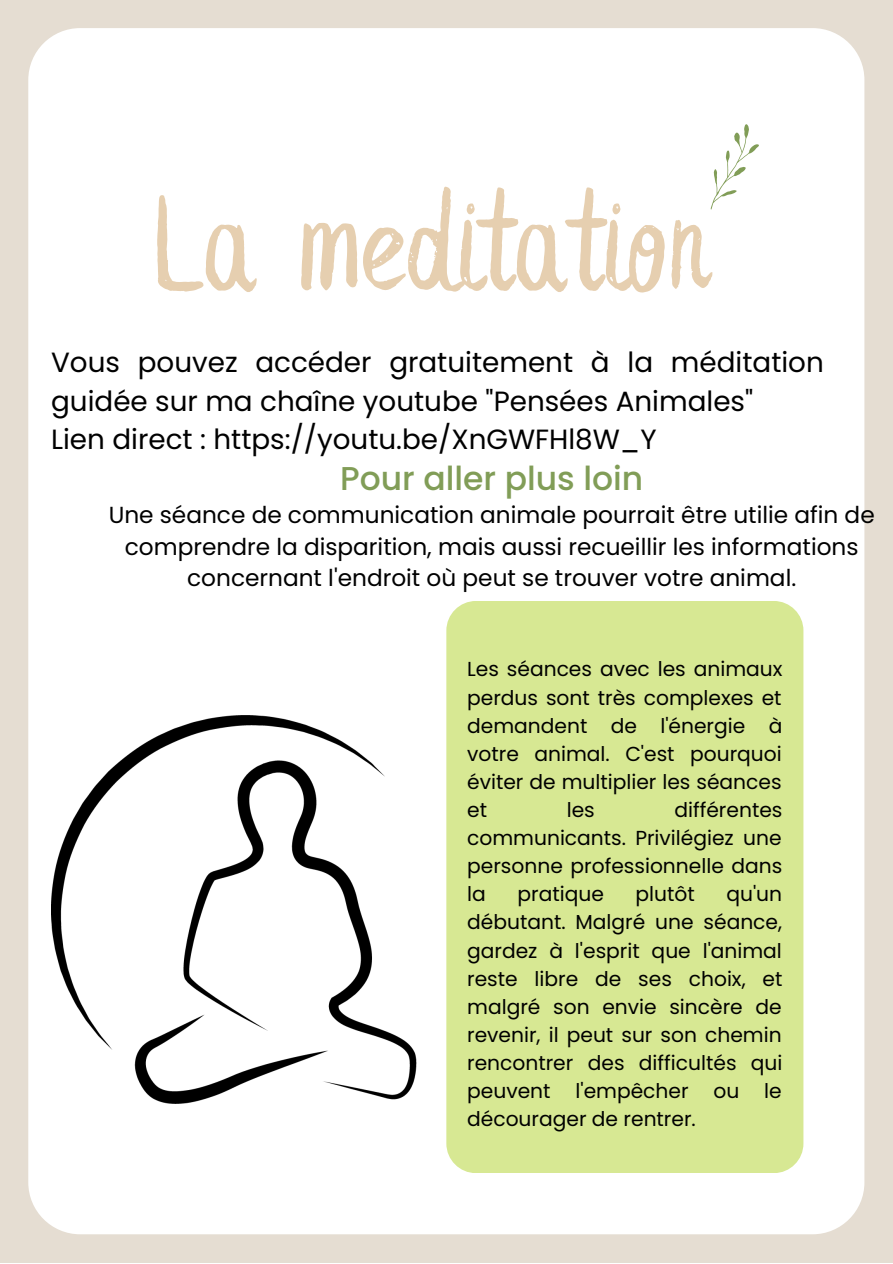
<style>
.page{position:relative;width:893px;height:1264px;background:#fff}
.page>*{position:absolute;margin:0;border:0;box-sizing:border-box;transform-origin:0 0}
.t1{font:149.85px "Leafy Extended";color:#e6cfb0}
.t2{font:500 33px "Poppins";color:#819d57}
.t3{font:27.75px/38.5px "Poppins";color:#000}
.t4{font:23.25px/31.5px "Poppins";color:#000;text-align:center}
.t5{font:20.25px/28px "Poppins";color:#000;text-align:justify}
</style>
<div class="page">
<div style="left:0;top:0;width:892px;height:1262px;background:#e5ddd2"></div>
<div style="left:28px;top:28px;width:836px;height:1206px;background:#fff;border-radius:52px"></div>
<div style="left:446px;top:601px;width:357px;height:571px;background:#d7e893;border-radius:30px"></div>
<svg style="left:710px;top:124px;width:49px;height:85px"></svg>
<img style="left:51px;top:715px;width:365px;height:388px">
<p class="t1" style="left:154px;top:180px;width:555px">La meditation</p>
<p class="t3" style="left:51px;top:343px;width:774px">Vous pouvez accéder gratuitement à la méditation guidée sur ma chaîne youtube "Pensées Animales"</p>
<p class="t3" style="left:51px;top:420px;width:607px">Lien direct : https://youtu.be/XnGWFHl8W_Y</p>
<p class="t2" style="left:340px;top:455px;width:305px">Pour aller plus loin</p>
<p class="t4" style="left:109px;top:499px;width:767px">Une séance de communication animale pourrait être utilie afin de comprendre la disparition, mais aussi recueillir les informations concernant l'endroit où peut se trouver votre animal.</p>
<p class="t5" style="left:467px;top:655px;width:317px">Les séances avec les animaux perdus sont très complexes et demandent de l'énergie à votre animal. C'est pourquoi éviter de multiplier les séances et</p>
<p class="t5" style="left:467px;top:796px;width:317px;text-indent:207px">différentes communicants. Privilégiez une personne professionnelle dans la</p>
<p class="t5" style="left:566px;top:796px;width:30px">les</p>
<p class="t5" style="left:467px;top:880px;width:317px;text-indent:259px">qu'un débutant. Malgré une séance, gardez à l'esprit que l'animal reste libre de ses choix, et malgré son envie sincère de revenir, il peut sur son chemin rencontrer des difficultés qui peuvent l'empêcher ou le décourager de rentrer.</p>
<p class="t5" style="left:517px;top:880px;width:88px">pratique</p>
<p class="t5" style="left:635px;top:880px;width:61px">plutôt</p>
</div>
